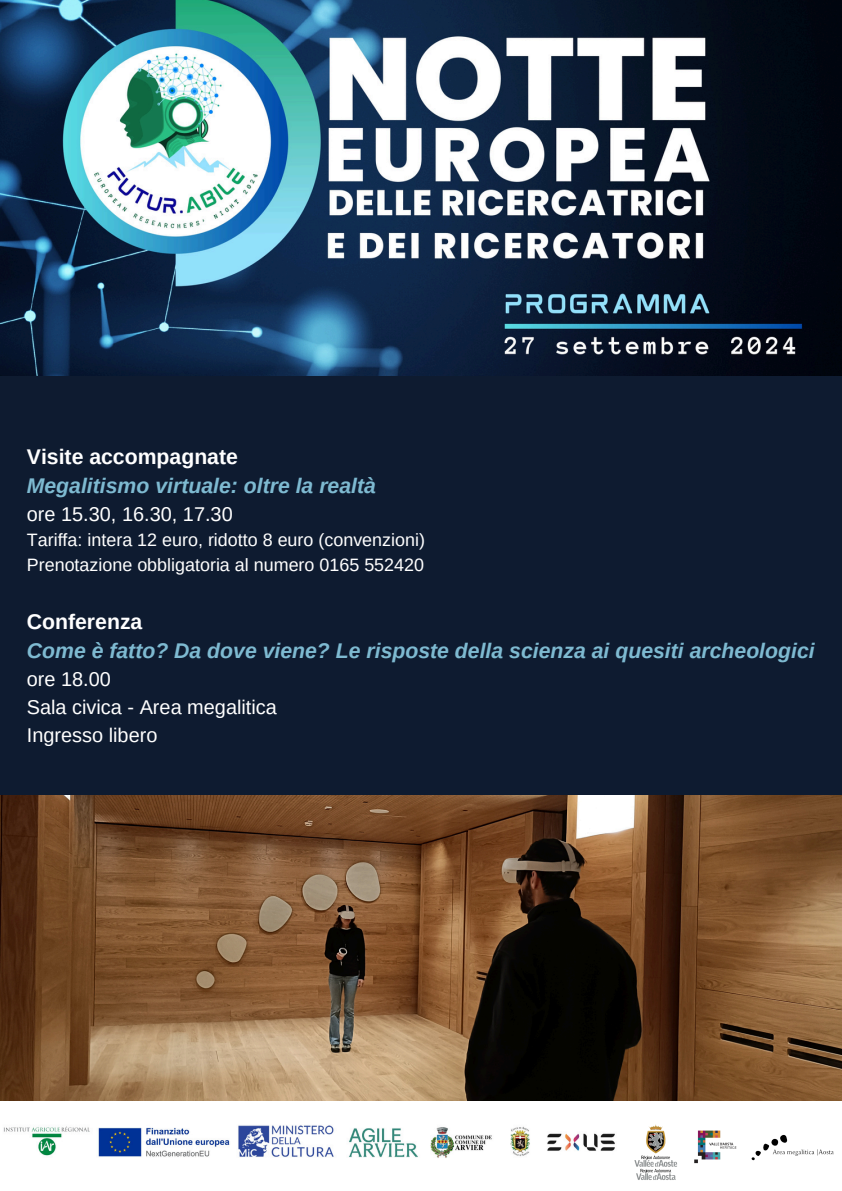
<style>
.page{position:relative;width:842px;height:1191px;background:#fff}
.page>*{position:absolute;margin:0;border:0;box-sizing:border-box;transform-origin:0 0}
.t1{font:italic 700 21.2px/29.2px "Arimo";color:#7ebad1}
.t2{font:700 21.2px "Arimo";color:#fff}
.t3{font:19.9px/27.8px "Arimo";color:#fff}
.t4{font:17.9px "Arimo";color:#fff}
.s1{font-style:normal;color:#fff}
</style>
<div class="page">
<div style="left:0;top:0;width:842px;height:1190px;background:#0e1b30"></div>
<img style="left:0;top:795px;width:842px;height:305px">
<img style="left:0;top:0;width:842px;height:376px">
<div style="left:0;top:1100px;width:842px;height:90px;background:#fff"></div>
<img style="left:0;top:1119px;width:622px;height:43px">
<img style="left:633px;top:1124px;width:45px;height:56px">
<img style="left:689px;top:1126px;width:53px;height:41px">
<img style="left:747px;top:1128px;width:90px;height:38px">
<p class="t2" style="left:27px;top:444px;width:213px">Visite accompagnate</p>
<p class="t1" style="left:27px;top:471px;width:351px">Megalitismo virtuale: oltre la realtà</p>
<p class="t3" style="left:27px;top:500px;width:207px">ore 15.30, 16.30, 17.30</p>
<p class="t4" style="left:27px;top:530px;width:400px">Tariffa: intera 12 euro, ridotto 8 euro (convenzioni)</p>
<h1 class="t4" style="left:27px;top:555px;width:399px">Prenotazione obbligatoria al numero 0165 552420</h1>
<p class="t1" style="left:27px;top:607px;width:789px"><span class="s1">Conferenza<br></span>Come è fatto? Da dove viene? Le risposte della scienza ai quesiti archeologici</p>
<p class="t3" style="left:27px;top:665px;width:252px">ore 18.00<br>Sala civica - Area megalitica<br>Ingresso libero</p>
</div>
